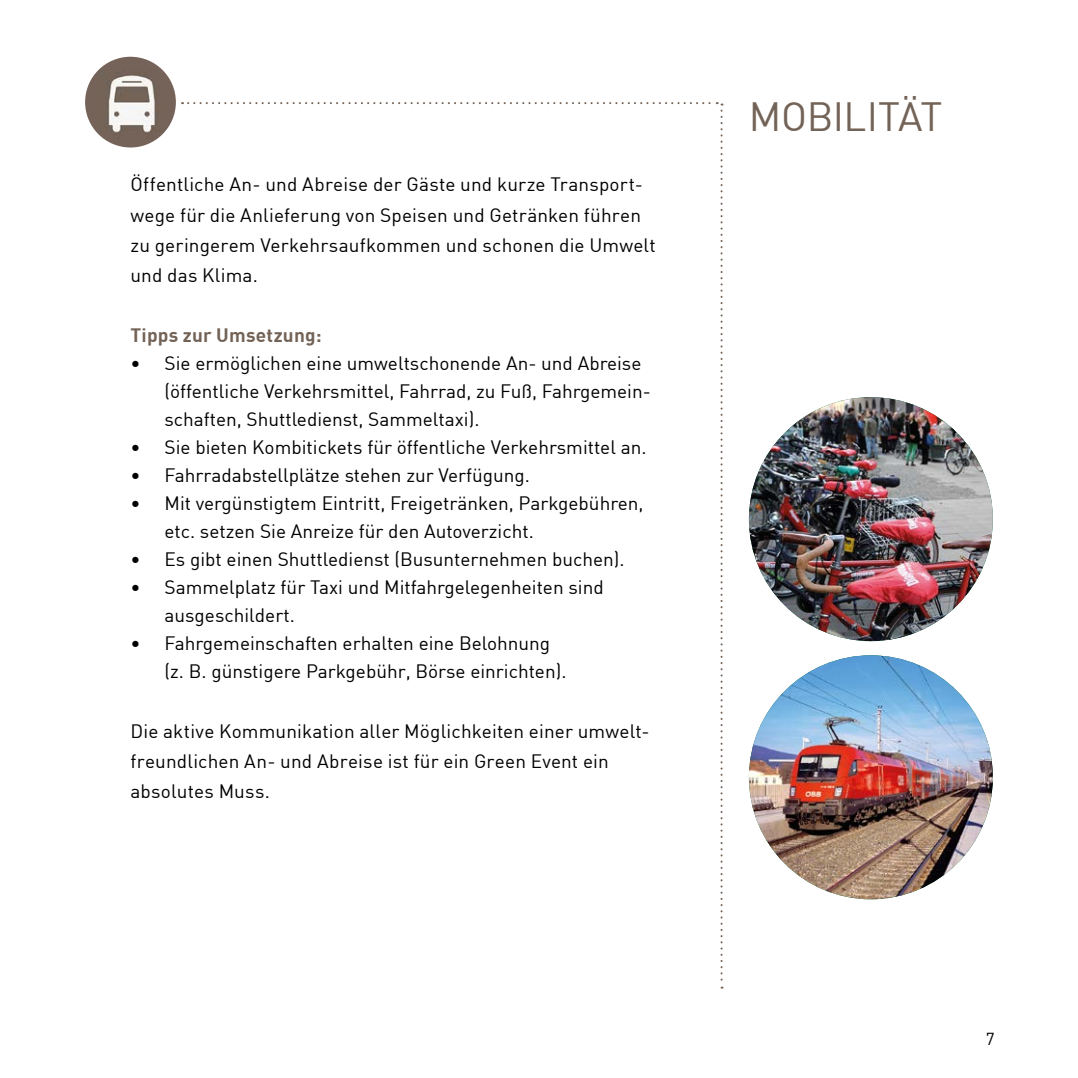
<style>
.page{position:relative;width:1078px;height:1078px;background:#fff}
.page>*{position:absolute;margin:0;border:0;box-sizing:border-box;transform-origin:0 0}
.Fließtext_U1{font:40px "DIN";letter-spacing:-.015em;color:#736357}
.Fließtext_p{font:19px/30px "DIN";color:#000}
.Fließtext_U2{font:700 19px "DIN";letter-spacing:.015em;color:#736357}
.t1{font:17px "DIN";color:#000}
</style>
<div class="page">
<img style="left:748px;top:655px;width:244px;height:244px;border-radius:122px">
<img style="left:748px;top:397px;width:244px;height:244px;border-radius:122px">
<img style="left:85px;top:57px;width:91px;height:90px;border-radius:45px">
<p class="Fließtext_p" style="left:130px;top:169px;width:526px">Öffentliche An- und Abreise der Gäste und kurze Transport&shy;wege für die Anlieferung von Speisen und Getränken führen zu geringerem Verkehrsaufkommen und schonen die Umwelt und das Klima.</p>
<h2 class="Fließtext_U2" style="left:130px;top:322px;width:193px">Tipps zur Umsetzung:</h2>
<p class="Fließtext_p" style="left:164px;top:348px;width:487px;line-height:28px;text-indent:-34px">• Sie ermöglichen eine umweltschonende An- und Abreise (öffentliche Verkehrsmittel, Fahrrad, zu Fuß, Fahrgemein&shy;schaften, Shuttledienst, Sammeltaxi).</p>
<p class="Fließtext_p" style="left:130px;top:431px;width:517px">• Sie bieten Kombitickets für öffentliche Verkehrsmittel an.</p>
<p class="Fließtext_p" style="left:130px;top:459px;width:401px">• Fahrradabstellplätze stehen zur Verfügung.</p>
<p class="Fließtext_p" style="left:164px;top:488px;width:480px;line-height:28px;text-indent:-34px">• Mit vergünstigtem Eintritt, Freigetränken, Parkgebühren, etc. setzen Sie Anreize für den Autoverzicht.</p>
<p class="Fließtext_p" style="left:130px;top:543px;width:495px">• Es gibt einen Shuttledienst (Busunternehmen buchen).</p>
<p class="Fließtext_p" style="left:164px;top:572px;width:440px;line-height:28px;text-indent:-34px">• Sammelplatz für Taxi und Mitfahrgelegenheiten sind ausgeschildert.</p>
<p class="Fließtext_p" style="left:164px;top:628px;width:403px;line-height:28px;text-indent:-34px">• Fahrgemeinschaften erhalten eine Belohnung (z. B. günstigere Parkgebühr, Börse einrichten).</p>
<p class="Fließtext_p" style="left:130px;top:715px;width:520px">Die aktive Kommunikation aller Möglichkeiten einer umwelt&shy;freundlichen An- und Abreise ist für ein Green Event ein absolutes Muss.</p>
<h1 class="Fließtext_U1" style="left:748px;top:91px;width:195px">MOBILITÄT</h1>
<p class="t1" style="left:985px;top:1027px;width:10px">7</p>
</div>
